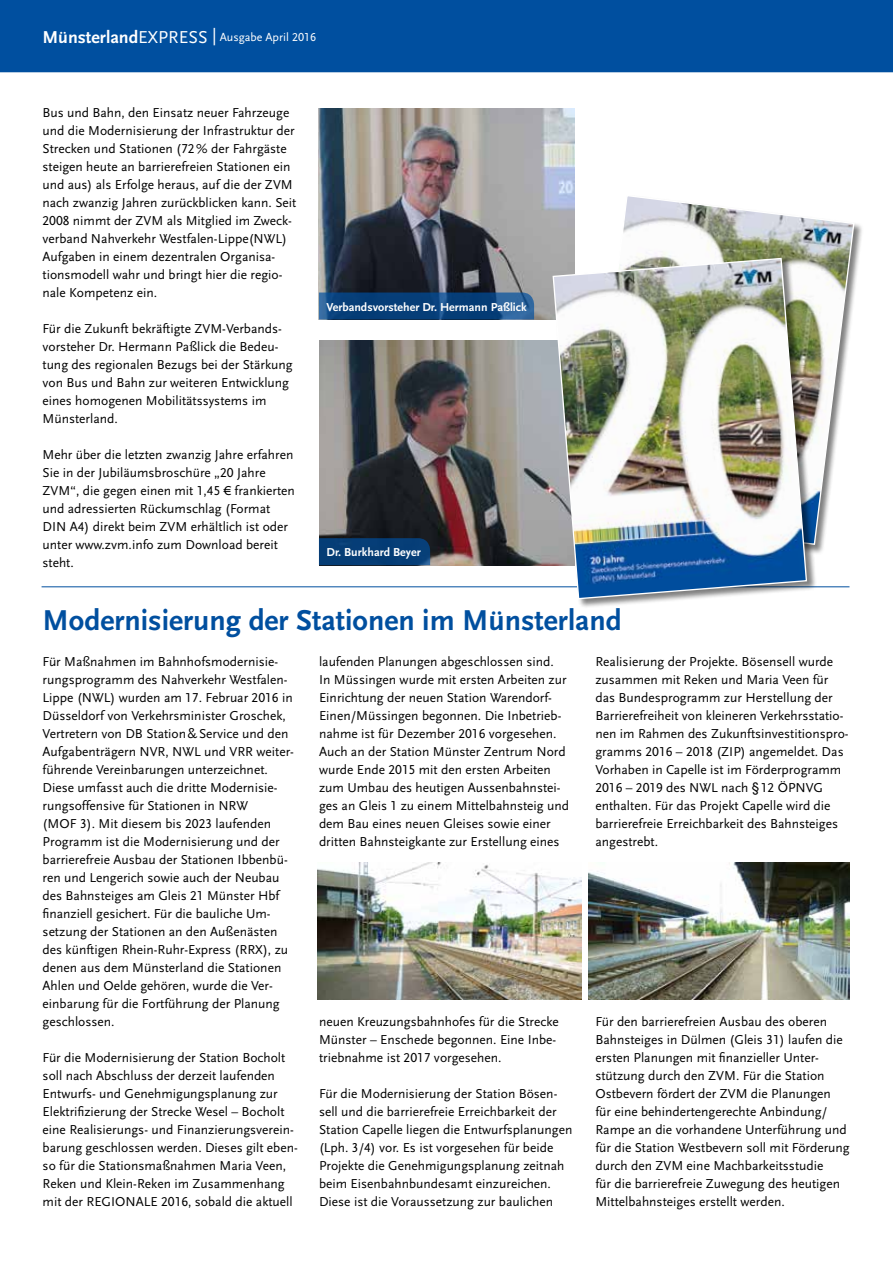
<style>
.page{position:relative;width:893px;height:1263px;background:#fff}
.page>*{position:absolute;margin:0;border:0;box-sizing:border-box;transform-origin:0 0}
.t1{font:700 30px "Scala Sans LF";color:#004f9f}
.t2{font:13.5px/18px "Scala Sans LF";color:#000}
.t3{font:700 12px "Scala Sans LF";color:#fff}
.t4{font:12px "Scala Sans LF";color:#fff}
.s1{font-weight:700;font-size:18px}
.s2{font-size:18px}
.s3{font-family:"Helvetica"}
</style>
<div class="page">
<div style="left:0;top:0;width:893px;height:72px;background:#004f9f"></div>
<hr style="left:42px;top:586px;width:807px;height:1px;background:#004f9f">
<img style="left:319px;top:108px;width:255px;height:212px">
<img style="left:319px;top:340px;width:233px;height:225px">
<div style="left:587px;top:195px;width:277px;height:360px;background:#000;opacity:.5"></div>
<svg style="left:587px;top:195px;width:268px;height:351px"></svg>
<div style="left:553px;top:258px;width:264px;height:351px;background:#000;opacity:.5"></div>
<img style="left:552px;top:257px;width:256px;height:343px">
<svg style="left:319px;top:293px;width:215px;height:27px"></svg>
<div style="left:319px;top:538px;width:111px;height:27px;background:#063d76"></div>
<img style="left:318px;top:862px;width:264px;height:137px">
<img style="left:589px;top:862px;width:260px;height:137px">
<p class="t4" style="left:43px;top:31px;width:275px"><span class="s1">Münsterland</span><span class="s2">EXPRESS |</span> Ausgabe April 2016</p>
<p class="t2" style="left:43px;top:104px;width:255px">Bus und Bahn, den Einsatz neuer Fahrzeuge und die Modernisierung der Infrastruktur der Strecken und Stationen (72% der Fahrgäste steigen heute an barrierefreien Stationen ein und aus) als Erfolge heraus, auf die der ZVM nach zwanzig Jahren zurückblicken kann. Seit 2008 nimmt der ZVM als Mitglied im Zweck&shy;verband Nahverkehr Westfalen-Lippe(NWL)<br>Aufgaben in einem dezentralen Organisa&shy;tionsmodell wahr und bringt hier die regio&shy;nale Kompetenz ein.</p>
<p class="t2" style="left:43px;top:320px;width:252px">Für die Zukunft bekräftigte ZVM-Verbands&shy;vorsteher Dr. Hermann Paßlick die Bedeu&shy;tung des regionalen Bezugs bei der Stärkung von Bus und Bahn zur weiteren Entwicklung eines homogenen Mobilitätssystems im Münsterland.</p>
<p class="t2" style="left:43px;top:446px;width:254px">Mehr über die letzten zwanzig Jahre erfahren Sie in der Jubiläumsbroschüre „20 Jahre ZVM“, die gegen einen mit 1,45 € frankierten und adressierten Rückumschlag (Format DIN A4) direkt beim ZVM erhältlich ist oder unter www.zvm.info zum Download bereit steht.</p>
<p class="t3" style="left:327px;top:301px;width:202px">Verbandsvorsteher Dr. Hermann Paßlick</p>
<p class="t3" style="left:327px;top:546px;width:96px">Dr. Burkhard Beyer</p>
<h1 class="t1" style="left:43px;top:604px;width:581px">Modernisierung der Stationen im Münsterland</h1>
<p class="t2" style="left:43px;top:653px;width:253px">Für Maßnahmen im Bahnhofsmodernisie&shy;rungsprogramm des Nahverkehr Westfalen-Lippe (NWL) wurden am 17. Februar 2016 in Düsseldorf von Verkehrsminister Groschek, Vertretern von DB Station&amp;Service und den Aufgabenträgern NVR, NWL und VRR weiter&shy;führende Vereinbarungen unterzeichnet.<br>Diese umfasst auch die dritte Modernisie&shy;rungsoffensive für Stationen in NRW<br>(MOF 3). Mit diesem bis 2023 laufenden Programm ist die Modernisierung und der barrierefreie Ausbau der Stationen Ibbenbü&shy;ren und Lengerich sowie auch der Neubau des Bahnsteiges am Gleis 21 Münster Hbf finanziell gesichert. Für die bauliche Um&shy;setzung der Stationen an den Außenästen des künftigen Rhein-Ruhr-Express (RRX), zu denen aus dem Münsterland die Stationen Ahlen und Oelde gehören, wurde die Ver&shy;einbarung für die Fortführung der Planung geschlossen.</p>
<p class="t2" style="left:43px;top:1049px;width:257px">Für die Modernisierung der Station Bocholt soll nach Abschluss der derzeit laufenden Entwurfs- und Genehmigungsplanung zur Elektrifizierung der Strecke Wesel – Bocholt eine Realisierungs- und Finanzierungsverein&shy;barung geschlossen werden. Dieses gilt eben&shy;so für die Stationsmaßnahmen Maria Veen, Reken und Klein-Reken im Zusammenhang mit der REGIONALE 2016, sobald die aktuell</p>
<p class="t2" style="left:319px;top:653px;width:252px">laufenden Planungen abgeschlossen sind.<br>In Müssingen wurde mit ersten Arbeiten zur Einrichtung der neuen Station Warendorf-Einen/Müssingen begonnen. Die Inbetrieb&shy;nahme ist für Dezember 2016 vorgesehen.<br>Auch an der Station Münster Zentrum Nord wurde Ende 2015 mit den ersten Arbeiten zum Umbau des heutigen Aussenbahnstei&shy;ges an Gleis 1 zu einem Mittelbahnsteig und dem Bau eines neuen Gleises sowie einer dritten Bahnsteigkante zur Erstellung eines</p>
<p class="t2" style="left:319px;top:1013px;width:241px">neuen Kreuzungsbahnhofes für die Strecke<br>Münster – Enschede begonnen. Eine Inbe&shy;triebnahme ist 2017 vorgesehen.</p>
<p class="t2" style="left:319px;top:1085px;width:255px">Für die Modernisierung der Station Bösen&shy;sell und die barrierefreie Erreichbarkeit der Station Capelle liegen die Entwurfsplanungen (Lph. 3/4) vor. Es ist vorgesehen für beide Projekte die Genehmigungsplanung zeitnah beim Eisenbahnbundesamt einzureichen.<br>Diese ist die Voraussetzung zur baulichen</p>
<p class="t2" style="left:595px;top:653px;width:255px">Realisierung der Projekte. Bösensell wurde zusammen mit Reken und Maria Veen für das Bundesprogramm zur Herstellung der Barrierefreiheit von kleineren Verkehrsstatio&shy;nen im Rahmen des Zukunftsinvestitionspro&shy;gramms 2016 – 2018 (ZIP) angemeldet. Das Vorhaben in Capelle ist im Förderprogramm 2016 – 2019 des NWL nach <span class="s3">§</span>12 ÖPNVG enthalten. Für das Projekt Capelle wird die barrierefreie Erreichbarkeit des Bahnsteiges angestrebt.</p>
<p class="t2" style="left:595px;top:1013px;width:256px">Für den barrierefreien Ausbau des oberen Bahnsteiges in Dülmen (Gleis 31) laufen die ersten Planungen mit finanzieller Unter&shy;stützung durch den ZVM. Für die Station Ostbevern fördert der ZVM die Planungen für eine behindertengerechte Anbindung/ Rampe an die vorhandene Unterführung und für die Station Westbevern soll mit Förderung durch den ZVM eine Machbarkeitsstudie<br>für die barrierefreie Zuwegung des heutigen Mittelbahnsteiges erstellt werden.</p>
</div>
